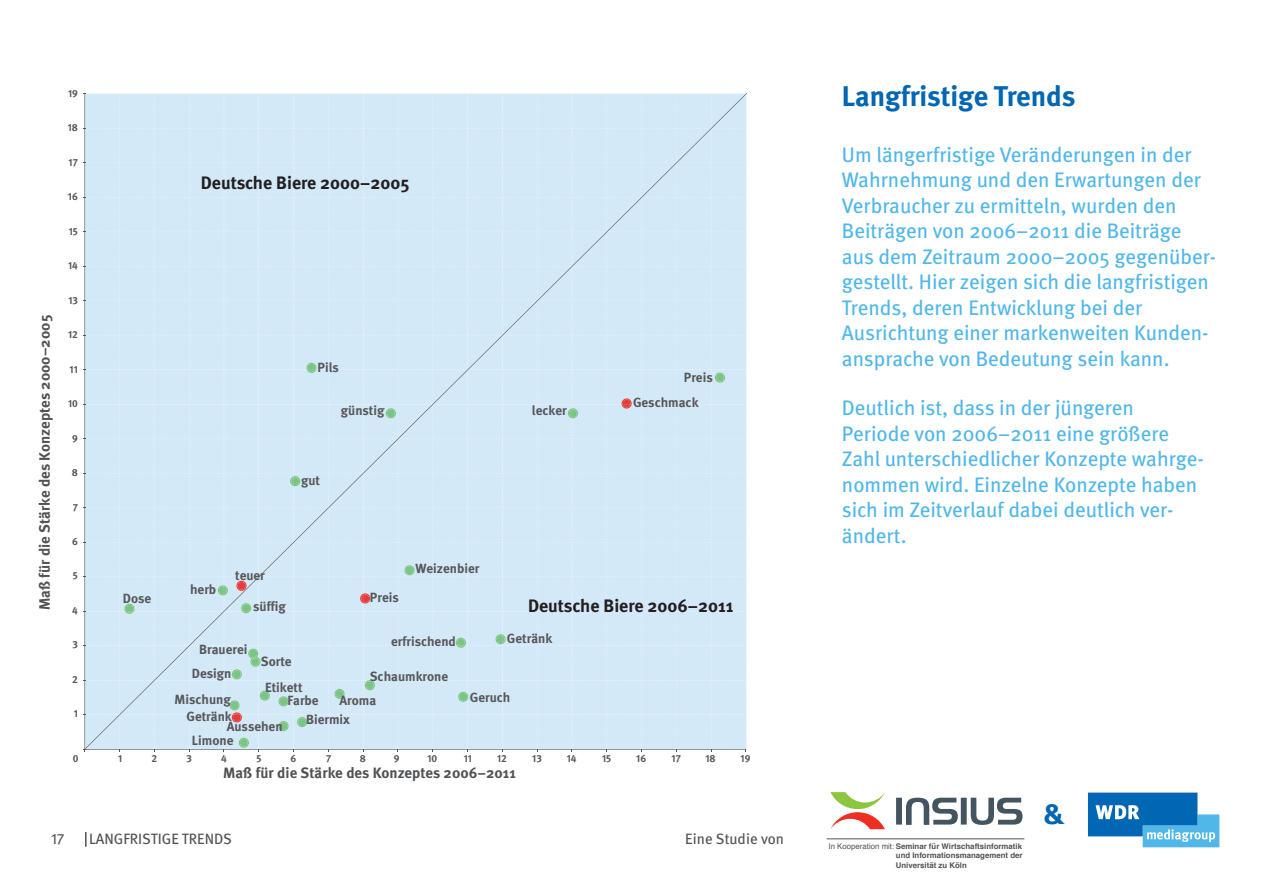
<style>
.page{position:relative;width:1263px;height:893px;background:#fff}
.page>*{position:absolute;margin:0;border:0;box-sizing:border-box;transform-origin:0 0}
.t1{font:700 30px "Meta";color:#0166b3}
.t2{font:700 28.5px "Meta";color:#0166b3}
.t3{font:21px/25.5px "Meta";color:#50b7e8}
.t4{font:700 18px "Meta";color:#231f20}
.t5{font:700 15px "Meta";letter-spacing:.005em;color:#505356}
.t6{font:15px "Meta";color:#505356}
.t7{font:15px "Meta Book Expert";color:#505356}
.t8{font:700 13.35px/18.9px "Meta";color:#57585a}
.t9{font:10.35px "Meta Bold Expert";color:#57585a}
.t10{font:700 7.8px/9.4px "Helvetica";color:#505356;text-align:justify}
.s1{font-weight:400}
</style>
<div class="page">
<hr style="left:827px;top:838px;width:197px;height:1px;background:#505356">
<svg style="left:830px;top:792px;width:55px;height:37px"></svg>
<svg style="left:896px;top:798px;width:126px;height:27px"></svg>
<svg style="left:1088px;top:793px;width:131px;height:54px"></svg>
<div style="left:85px;top:94px;width:661px;height:655px;background:#d3e9f8"></div>
<svg style="left:85px;top:832px;width:2px;height:15px"></svg>
<p class="t9" style="left:68px;top:87px;width:11px">19</p>
<p class="t9" style="left:68px;top:121px;width:12px">18</p>
<p class="t5" style="left:36px;top:610px;width:297px;rotate:-90deg">Maß für die Stärke des Konzeptes 2000–2005</p>
<p class="t9" style="left:69px;top:156px;width:11px">17</p>
<p class="t9" style="left:68px;top:190px;width:12px">16</p>
<p class="t9" style="left:69px;top:225px;width:11px">15</p>
<p class="t9" style="left:68px;top:259px;width:11px">14</p>
<p class="t9" style="left:68px;top:294px;width:11px">13</p>
<p class="t9" style="left:68px;top:328px;width:11px">12</p>
<p class="t9" style="left:70px;top:363px;width:10px">11</p>
<p class="t9" style="left:68px;top:397px;width:11px">10</p>
<p class="t9" style="left:72px;top:432px;width:7px">9</p>
<p class="t9" style="left:72px;top:466px;width:8px">8</p>
<p class="t9" style="left:73px;top:501px;width:7px">7</p>
<p class="t9" style="left:72px;top:535px;width:7px">6</p>
<p class="t9" style="left:73px;top:570px;width:7px">5</p>
<p class="t9" style="left:72px;top:604px;width:7px">4</p>
<p class="t9" style="left:73px;top:639px;width:7px">3</p>
<p class="t9" style="left:72px;top:673px;width:7px">2</p>
<p class="t9" style="left:74px;top:708px;width:6px">1</p>
<p class="t9" style="left:73px;top:752px;width:7px">0</p>
<p class="t4" style="left:201px;top:172px;width:210px">Deutsche Biere 2000–2005</p>
<p class="t8" style="left:318px;top:357px;width:23px">Pils</p>
<p class="t8" style="left:341px;top:401px;width:45px">günstig</p>
<p class="t8" style="left:532px;top:401px;width:36px">lecker</p>
<p class="t8" style="left:301px;top:471px;width:21px">gut</p>
<p class="t8" style="left:633px;top:364px;width:81px;line-height:25.8px;text-indent:51px">Preis<br>Geschmack</p>
<p class="t8" style="left:123px;top:588px;width:30px">Dose</p>
<p class="t8" style="left:190px;top:580px;width:28px">herb</p>
<p class="t8" style="left:235px;top:565px;width:31px">teuer</p>
<p class="t8" style="left:253px;top:597px;width:34px">süffig</p>
<p class="t8" style="left:199px;top:639px;width:50px">Brauerei</p>
<p class="t8" style="left:370px;top:588px;width:30px">Preis</p>
<p class="t8" style="left:415px;top:558px;width:65px">Weizenbier</p>
<p class="t8" style="left:391px;top:632px;width:66px">erfrischend</p>
<p class="t4" style="left:528px;top:595px;width:207px">Deutsche Biere 2006–2011</p>
<p class="t8" style="left:507px;top:628px;width:47px">Getränk</p>
<p class="t8" style="left:261px;top:651px;width:32px">Sorte</p>
<p class="t8" style="left:306px;top:691px;width:45px;text-indent:-19px">Farbe<br>Biermix</p>
<p class="t8" style="left:192px;top:664px;width:41px">Design</p>
<p class="t8" style="left:370px;top:667px;width:80px">Schaumkrone</p>
<p class="t8" style="left:265px;top:677px;width:39px">Etikett</p>
<p class="t8" style="left:174px;top:689px;width:58px">Mischung</p>
<p class="t8" style="left:339px;top:691px;width:38px">Aroma</p>
<p class="t8" style="left:186px;top:704px;width:48px;line-height:24.2px;text-align:center">Getränk<br>Limone</p>
<p class="t8" style="left:227px;top:717px;width:57px">Aussehen</p>
<p class="t8" style="left:470px;top:687px;width:42px">Geruch</p>
<p class="t9" style="left:118px;top:752px;width:6px">1</p>
<p class="t9" style="left:151px;top:752px;width:7px">2</p>
<p class="t9" style="left:187px;top:752px;width:7px">3</p>
<p class="t9" style="left:221px;top:752px;width:7px">4</p>
<p class="t9" style="left:256px;top:752px;width:7px">5</p>
<p class="t9" style="left:291px;top:752px;width:7px">6</p>
<p class="t9" style="left:326px;top:752px;width:7px">7</p>
<p class="t9" style="left:360px;top:752px;width:8px">8</p>
<p class="t9" style="left:394px;top:752px;width:7px">9</p>
<p class="t9" style="left:427px;top:752px;width:11px">10</p>
<p class="t9" style="left:464px;top:752px;width:10px">11</p>
<p class="t9" style="left:497px;top:752px;width:11px">12</p>
<p class="t9" style="left:532px;top:752px;width:11px">13</p>
<p class="t9" style="left:567px;top:752px;width:11px">14</p>
<p class="t9" style="left:602px;top:752px;width:11px">15</p>
<p class="t9" style="left:636px;top:752px;width:12px">16</p>
<p class="t9" style="left:672px;top:752px;width:11px">17</p>
<p class="t9" style="left:705px;top:752px;width:12px">18</p>
<p class="t9" style="left:741px;top:752px;width:11px">19</p>
<p class="t5" style="left:223px;top:764px;width:294px">Maß für die Stärke des Konzeptes 2006–2011</p>
<p class="t7" style="left:51px;top:829px;width:15px">17</p>
<p class="t6" style="left:685px;top:830px;width:100px">Eine Studie von</p>
<p class="t6" style="left:89px;top:830px;width:144px">LANGFRISTIGE TRENDS</p>
<h2 class="t2" style="left:842px;top:79px;width:235px">Langfristige Trends</h2>
<p class="t3" style="left:842px;top:141px;width:374px">Um längerfristige Veränderungen in der Wahrnehmung und den Erwartungen der Verbraucher zu ermitteln, wurden den Beiträgen von 2006–2011 die Beiträge aus dem Zeitraum 2000–2005 gegenüber&shy;gestellt. Hier zeigen sich die langfristigen Trends, deren Entwicklung bei der Ausrichtung einer markenweiten Kunden&shy;ansprache von Bedeutung sein kann.</p>
<p class="t3" style="left:842px;top:395px;width:361px">Deutlich ist, dass in der jüngeren Periode von 2006–2011 eine größere Zahl unterschiedlicher Konzepte wahrge&shy;nommen wird. Einzelne Konzepte haben sich im Zeitverlauf dabei deutlich ver&shy;ändert.</p>
<p class="t10" style="left:896px;top:842px;width:128px;text-indent:-67px"><span class="s1">In Kooperation mit:</span> Seminar für Wirtschaftsinformatik und Informationsmanagement der Universität zu Köln</p>
<h1 class="t1" style="left:1043px;top:795px;width:23px">&amp;</h1>
</div>
